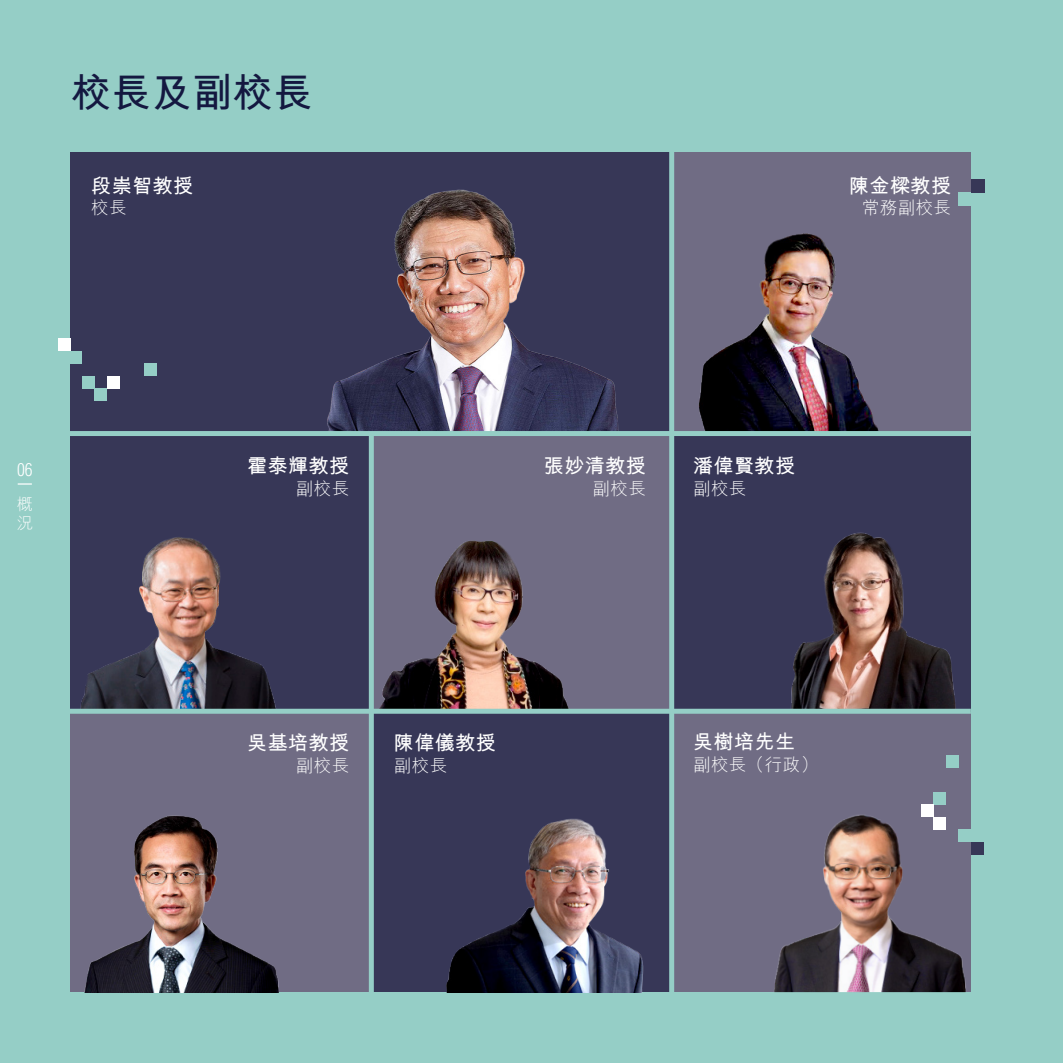
<style>
.page{position:relative;width:1063px;height:1063px;background:#95cec6}
.page>*{position:absolute;margin:0;border:0;box-sizing:border-box;transform-origin:0 0}
.t1{font:700 40px "M Hei HK";letter-spacing:.01em;color:#141840}
.t2{font:700 20px "M Hei HK";letter-spacing:.025em;color:#fff}
.t3{font:300 17.5px "M Hei HK";letter-spacing:.025em;color:#fff}
.t4{font:300 condensed 17.5px "Helvetica";color:#fff}
.t5{font:300 16.25px/19.5px "M Hei HK";color:#fff}
</style>
<div class="page">
<div style="left:71px;top:152px;width:300px;height:280px;background:#373757"></div>
<div style="left:71px;top:433px;width:300px;height:279px;background:#373757"></div>
<div style="left:71px;top:712px;width:300px;height:280px;background:#706c84"></div>
<div style="left:371px;top:152px;width:300px;height:280px;background:#373757"></div>
<div style="left:371px;top:433px;width:300px;height:279px;background:#706c84"></div>
<div style="left:371px;top:712px;width:300px;height:280px;background:#373757"></div>
<div style="left:671px;top:152px;width:300px;height:280px;background:#706c84"></div>
<div style="left:671px;top:433px;width:300px;height:279px;background:#373757"></div>
<div style="left:671px;top:712px;width:300px;height:280px;background:#706c84"></div>
<img style="left:327px;top:189px;width:292px;height:242px">
<img style="left:70px;top:526px;width:272px;height:183px">
<img style="left:374px;top:541px;width:248px;height:168px">
<img style="left:791px;top:532px;width:165px;height:176px">
<img style="left:674px;top:224px;width:205px;height:207px">
<img style="left:84px;top:815px;width:195px;height:177px">
<img style="left:446px;top:789px;width:229px;height:203px">
<img style="left:774px;top:792px;width:197px;height:200px">
<div style="left:54px;top:431px;width:917px;height:5px;background:#95cec6"></div>
<div style="left:54px;top:709px;width:917px;height:5px;background:#95cec6"></div>
<div style="left:669px;top:132px;width:5px;height:881px;background:#95cec6"></div>
<div style="left:369px;top:436px;width:5px;height:591px;background:#95cec6"></div>
<div style="left:69px;top:351px;width:13px;height:12px;background:#95cec6"></div>
<div style="left:59px;top:338px;width:12px;height:13px;background:#fff"></div>
<div style="left:82px;top:376px;width:13px;height:13px;background:#95cec6"></div>
<div style="left:107px;top:376px;width:13px;height:13px;background:#fff"></div>
<div style="left:145px;top:363px;width:12px;height:13px;background:#95cec6"></div>
<div style="left:95px;top:389px;width:12px;height:12px;background:#95cec6"></div>
<div style="left:958px;top:830px;width:14px;height:12px;background:#95cec6"></div>
<div style="left:971px;top:842px;width:12px;height:12px;background:#373757"></div>
<div style="left:934px;top:817px;width:12px;height:13px;background:#fff"></div>
<div style="left:934px;top:792px;width:12px;height:13px;background:#95cec6"></div>
<div style="left:946px;top:755px;width:12px;height:13px;background:#95cec6"></div>
<div style="left:921px;top:805px;width:13px;height:12px;background:#fff"></div>
<div style="left:958px;top:192px;width:14px;height:13px;background:#95cec6"></div>
<div style="left:972px;top:179px;width:13px;height:13px;background:#373757"></div>
<svg style="left:18px;top:483px;width:14px;height:2px"></svg>
<p class="t1" style="left:71px;top:64px;width:244px">校長及副校長</p>
<p class="t2" style="left:91px;top:171px;width:104px">段崇智教授</p>
<p class="t3" style="left:91px;top:196px;width:37px">校長</p>
<p class="t2" style="left:849px;top:171px;width:103px">陳金樑教授</p>
<p class="t3" style="left:862px;top:196px;width:91px">常務副校長</p>
<p class="t4" style="left:17px;top:459px;width:17px">06</p>
<p class="t5" style="left:17px;top:493px;width:18px">概況</p>
<p class="t2" style="left:247px;top:451px;width:103px">霍泰輝教授</p>
<p class="t3" style="left:296px;top:476px;width:55px">副校長</p>
<p class="t2" style="left:544px;top:451px;width:104px">張妙清教授</p>
<p class="t3" style="left:593px;top:476px;width:55px">副校長</p>
<p class="t2" style="left:693px;top:451px;width:104px">潘偉賢教授</p>
<p class="t3" style="left:693px;top:476px;width:55px">副校長</p>
<p class="t2" style="left:247px;top:728px;width:103px">吳基培教授</p>
<p class="t3" style="left:296px;top:753px;width:55px">副校長</p>
<p class="t2" style="left:394px;top:728px;width:104px">陳偉儀教授</p>
<p class="t3" style="left:394px;top:753px;width:55px">副校長</p>
<p class="t2" style="left:693px;top:727px;width:104px">吳樹培先生</p>
<p class="t3" style="left:693px;top:752px;width:127px">副校長（行政）</p>
</div>
